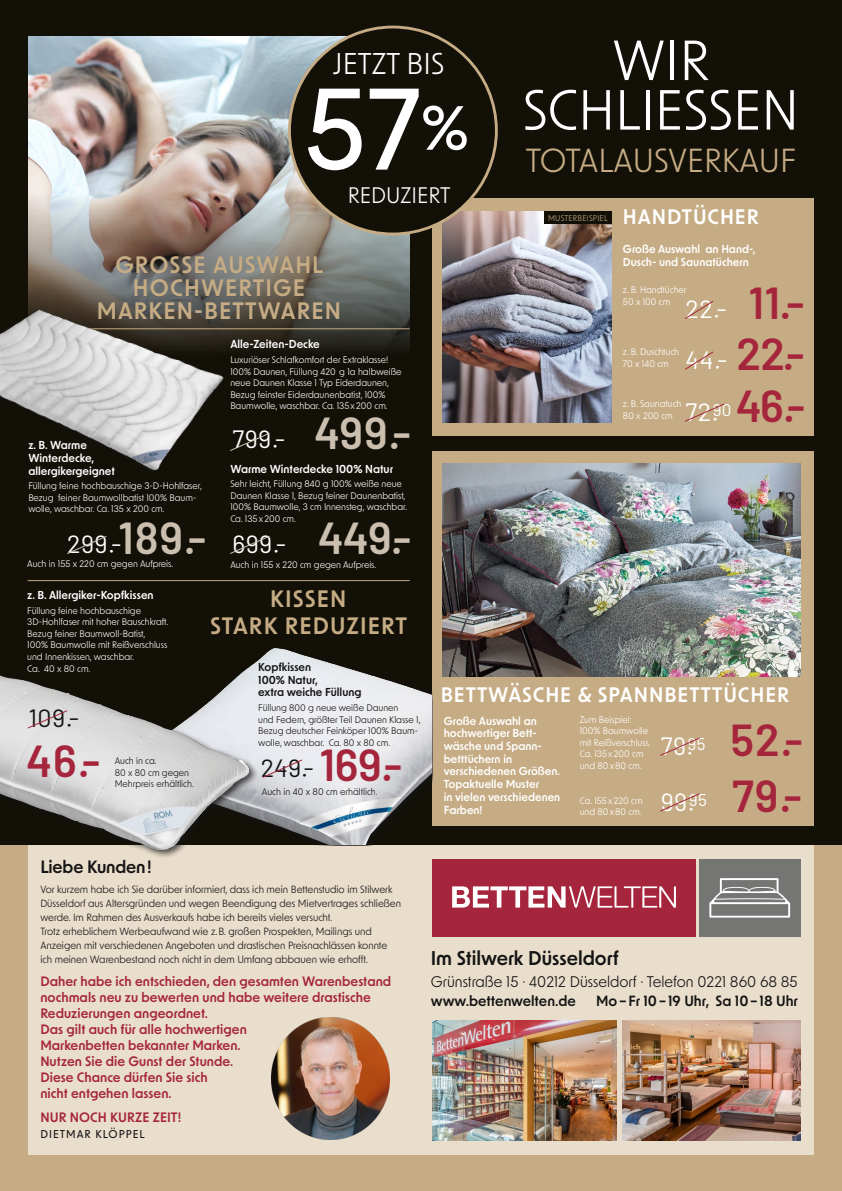
<style>
.page{position:relative;width:842px;height:1191px;background:#fff}
.page>*{position:absolute;margin:0;border:0;box-sizing:border-box;transform-origin:0 0}
.t1{font:500 110.5px "New Order";color:#fff}
.t2{font:54px/49.5px "New Order";color:#fff;text-align:center}
.t3{font:600 44.7px "Barlow";letter-spacing:.005em;color:#a5263c}
.t4{font:31.9px "New Order";color:#c6ac84}
.t5{font:28.7px "New Order";color:#fff}
.t6{font:25px/50.7px "Barlow";letter-spacing:.02em;color:#fff}
.t7{font:25px "Barlow";letter-spacing:.01em;color:#141414}
.t8{font:600 22.6px/23.2px "New Order";letter-spacing:.045em;color:#c6ac84;text-align:center}
.t9{font:21.5px "New Order";color:#fff}
.t10{font:600 20px "New Order";letter-spacing:.045em;color:#fff}
.t11{font:600 19px "New Order";color:#141414}
.t12{font:600 17px "New Order";letter-spacing:-.01em;color:#141414}
.t13{font:14.7px "New Order";color:#141414}
.t14{font:600 14.1px "New Order";color:#141414}
.t15{font:600 13px/16px "New Order";letter-spacing:.005em;color:#a5263c}
.t16{font:600 11px/12.7px "New Order";color:#fff}
.t17{font:600 11px/12.7px "New Order";color:#141414}
.t18{font:500 10.9px "New Order";letter-spacing:.09em;color:#141414}
.t19{font:10px/14px "New Order";color:#141414}
.t20{font:9.2px "New Order";color:#141414}
.t21{font:9.1px/11.6px "New Order";color:#fff}
.t22{font:9.1px/11.6px "New Order";color:#141414}
.t23{font:8px "New Order";letter-spacing:.02em;color:#c6ac84}
.s1{font-weight:600;font-size:44.7px;color:#cbbfaf}
.s2{font-weight:600;font-size:44.7px;color:#a5263c}
</style>
<div class="page">
<div style="left:0;top:0;width:842px;height:845px;background:#131008"></div>
<div style="left:0;top:845px;width:842px;height:346px;background:#c6ac84"></div>
<div style="left:432px;top:199px;width:382px;height:237px;background:#c6ac84"></div>
<div style="left:432px;top:451px;width:382px;height:374px;background:#c6ac84"></div>
<div style="left:28px;top:845px;width:786px;height:309px;background:#e9ddcb"></div>
<img style="left:623px;top:1020px;width:178px;height:121px">
<img style="left:432px;top:1020px;width:184px;height:121px">
<img style="left:28px;top:37px;width:382px;height:324px">
<img style="left:118px;top:648px;width:314px;height:197px">
<hr style="left:28px;top:328px;width:382px;height:1px;background:#c6ac84">
<hr style="left:28px;top:580px;width:382px;height:1px;background:#c6ac84">
<div style="left:0;top:663px;width:258px;height:196px;background:#141414;opacity:.75"></div>
<img style="left:0;top:659px;width:254px;height:195px">
<div style="left:99px;top:256px;width:241px;height:64px;background:#3f465b;opacity:.21"></div>
<img style="left:271px;top:1017px;width:119px;height:122px">
<div style="left:699px;top:859px;width:102px;height:77px;background:#757574"></div>
<div style="left:432px;top:859px;width:264px;height:77px;background:#a5263c"></div>
<svg style="left:452px;top:886px;width:224px;height:21px"></svg>
<svg style="left:709px;top:878px;width:81px;height:39px"></svg>
<img style="left:443px;top:212px;width:169px;height:210px">
<img style="left:443px;top:463px;width:358px;height:214px">
<div style="left:544px;top:212px;width:68px;height:12px;background:#131008"></div>
<svg style="left:685px;top:301px;width:29px;height:18px"></svg>
<svg style="left:685px;top:351px;width:29px;height:19px"></svg>
<svg style="left:685px;top:403px;width:40px;height:19px"></svg>
<svg style="left:660px;top:737px;width:40px;height:19px"></svg>
<svg style="left:660px;top:793px;width:40px;height:19px"></svg>
<div style="left:289px;top:27px;width:207px;height:207px;background:#131008;border-radius:50%"></div>
<svg style="left:27px;top:710px;width:41px;height:19px"></svg>
<svg style="left:66px;top:535px;width:41px;height:19px"></svg>
<svg style="left:230px;top:432px;width:40px;height:19px"></svg>
<svg style="left:262px;top:759px;width:41px;height:19px"></svg>
<svg style="left:229px;top:535px;width:41px;height:19px"></svg>
<img style="left:0;top:297px;width:230px;height:184px">
<h3 class="t5" style="left:333px;top:45px;width:113px">JETZT BIS</h3>
<h1 class="t1" style="left:304px;top:58px;width:166px">57<sup>%</sup></h1>
<h3 class="t9" style="left:348px;top:181px;width:104px">REDUZIERT</h3>
<h3 class="t8" style="left:97px;top:252px;width:246px">GROSSE AUSWAHL<br>HOCHWERTIGE<br>MARKEN-BETTWAREN</h3>
<p class="t16" style="left:28px;top:438px;width:88px">z. B. Warme<br>Winterdecke, allergikergeignet</p>
<p class="t21" style="left:28px;top:479px;width:175px">Füllung feine hochbauschige 3-D-Hohlfaser,<br>Bezug feiner Baumwollbatist 100% Baum&shy;wolle, waschbar. Ca. 135 x 200 cm.</p>
<h3 class="t6" style="left:67px;top:516px;width:141px">299.-<span class="s1">189.-</span></h3>
<p class="t21" style="left:27px;top:557px;width:148px">Auch in 155 x 220 cm gegen Aufpreis.</p>
<p class="t16" style="left:230px;top:337px;width:91px">Alle-Zeiten-Decke</p>
<p class="t21" style="left:230px;top:353px;width:173px">Luxuriöser Schlafkomfort der Extraklasse!<br>100% Daunen, Füllung 420 g 1a halbweiße neue Daunen Klasse 1 Typ Eiderdaunen, Bezug feinster Eiderdaunenbatist, 100% Baumwolle, waschbar. Ca. 135x200 cm.</p>
<h3 class="t6" style="left:232px;top:412px;width:180px">799.- <span class="s1">499.-</span></h3>
<p class="t16" style="left:230px;top:461px;width:164px">Warme Winterdecke 100% Natur</p>
<p class="t21" style="left:230px;top:477px;width:178px">Sehr leicht, Füllung 840 g 100% weiße neue Daunen Klasse 1, Bezug feiner Daunenbatist, 100% Baumwolle, 3 cm Innensteg, waschbar.<br>Ca. 135x200 cm.</p>
<p class="t21" style="left:230px;top:559px;width:148px">Auch in 155 x 220 cm gegen Aufpreis.</p>
<h3 class="t6" style="left:232px;top:516px;width:180px">699.- <span class="s1">449.-</span></h3>
<h2 class="t2" style="left:523px;top:33px;width:278px">WIR<br>SCHLIESSEN</h2>
<h3 class="t4" style="left:526px;top:140px;width:272px">TOTALAUSVERKAUF</h3>
<p class="t23" style="left:548px;top:213px;width:61px">MUSTERBEISPIEL</p>
<h3 class="t10" style="left:623px;top:204px;width:137px">HANDTÜCHER</h3>
<p class="t16" style="left:623px;top:242px;width:134px">Große Auswahl an Hand-,<br>Dusch- und Saunatüchern</p>
<p class="t21" style="left:623px;top:283px;width:65px">z. B. Handtücher<br>50 x 100 cm</p>
<h3 class="t6" style="left:685px;top:282px;width:121px">22.- <span class="s2">11.-<br></span>44.- <span class="s2">22.-</span></h3>
<p class="t21" style="left:623px;top:346px;width:58px">z. B. Duschtuch<br>70 x 140 cm</p>
<p class="t21" style="left:623px;top:398px;width:60px">z. B. Saunatuch<br>80 x 200 cm</p>
<h3 class="t3" style="left:736px;top:373px;width:71px">46.-</h3>
<h3 class="t6" style="left:685px;top:384px;width:48px">72.<sup>90</sup></h3>
<p class="t16" style="left:27px;top:588px;width:128px">z. B. Allergiker-Kopfkissen</p>
<p class="t21" style="left:27px;top:604px;width:142px">Füllung feine hochbauschige<br>3D-Hohlfaser mit hoher Bauschkraft.<br>Bezug feiner Baumwoll-Batist,<br>100% Baumwolle mit Reißverschluss und Innenkissen, waschbar.<br>Ca. 40 x 80 cm.</p>
<h3 class="t8" style="left:210px;top:585px;width:199px;line-height:26.2px">KISSEN<br>STARK REDUZIERT</h3>
<p class="t17" style="left:258px;top:660px;width:105px">Kopfkissen<br>100% Natur,<br>extra weiche Füllung</p>
<p class="t22" style="left:258px;top:701px;width:164px">Füllung 800 g neue weiße Daunen<br>und Federn, größter Teil Daunen Klasse 1, Bezug deutscher Feinköper 100% Baum&shy;wolle, waschbar. Ca. 80 x 80 cm.</p>
<h3 class="t7" style="left:28px;top:700px;width:52px">109.-</h3>
<h3 class="t3" style="left:26px;top:727px;width:75px">46.-</h3>
<h3 class="t3" style="left:320px;top:732px;width:84px">169.-</h3>
<p class="t22" style="left:115px;top:754px;width:81px">Auch in ca.<br>80 x 80 cm gegen<br>Mehrpreis erhältlich.</p>
<h3 class="t7" style="left:261px;top:749px;width:55px">249.-</h3>
<p class="t20" style="left:262px;top:785px;width:117px">Auch in 40 x 80 cm erhältlich.</p>
<h3 class="t10" style="left:441px;top:682px;width:350px">BETTWÄSCHE &amp; SPANNBETTTÜCHER</h3>
<p class="t16" style="left:444px;top:714px;width:118px">Große Auswahl an hochwertiger Bett&shy;wäsche und Spann&shy;betttüchern in verschiedenen Größen.<br>Topaktuelle Muster<br>in vielen verschiedenen<br>Farben!</p>
<p class="t21" style="left:580px;top:713px;width:73px">Zum Beispiel:<br>100% Baumwolle mit Reißverschluss.<br>Ca. 135x200 cm und 80x80 cm.</p>
<p class="t21" style="left:580px;top:794px;width:64px">Ca. 155x220 cm und 80x80 cm.</p>
<h3 class="t6" style="left:661px;top:718px;width:46px">79.<sup>95</sup></h3>
<h3 class="t6" style="left:661px;top:774px;width:48px">99.<sup>95</sup></h3>
<h3 class="t3" style="left:730px;top:707px;width:74px">52.-</h3>
<h3 class="t3" style="left:732px;top:762px;width:71px">79.-</h3>
<h3 class="t12" style="left:40px;top:855px;width:113px">Liebe Kunden!</h3>
<p class="t19" style="left:40px;top:882px;width:362px">Vor kurzem habe ich Sie darüber informiert, dass ich mein Bettenstudio im Stilwerk Düsseldorf aus Altersgründen und wegen Beendigung des Mietvertrages schließen werde. Im Rahmen des Ausverkaufs habe ich bereits vieles versucht.<br>Trotz erheblichem Werbeaufwand wie z.B. großen Prospekten, Mailings und Anzeigen mit verschiedenen Angeboten und drastischen Preisnachlässen konnte ich meinen Warenbestand noch nicht in dem Umfang abbauen wie erhofft.</p>
<p class="t15" style="left:40px;top:973px;width:352px">Daher habe ich entschieden, den gesamten Warenbestand nochmals neu zu bewerten und habe weitere drastische Reduzierungen angeordnet.<br>Das gilt auch für alle hochwertigen<br>Markenbetten bekannter Marken.<br>Nutzen Sie die Gunst der Stunde.<br>Diese Chance dürfen Sie sich<br>nicht entgehen lassen.</p>
<h3 class="t15" style="left:40px;top:1108px;width:142px">NUR NOCH KURZE ZEIT!</h3>
<p class="t18" style="left:40px;top:1127px;width:106px">DIETMAR KLÖPPEL</p>
<h3 class="t11" style="left:431px;top:946px;width:189px">Im Stilwerk Düsseldorf</h3>
<h3 class="t13" style="left:431px;top:972px;width:368px">Grünstraße 15 · 40212 Düsseldorf · Telefon 0221 860 68 85</h3>
<h3 class="t14" style="left:431px;top:991px;width:146px">www.bettenwelten.de</h3>
<h3 class="t14" style="left:596px;top:991px;width:203px">Mo–Fr 10–19 Uhr, Sa 10–18 Uhr</h3>
</div>
